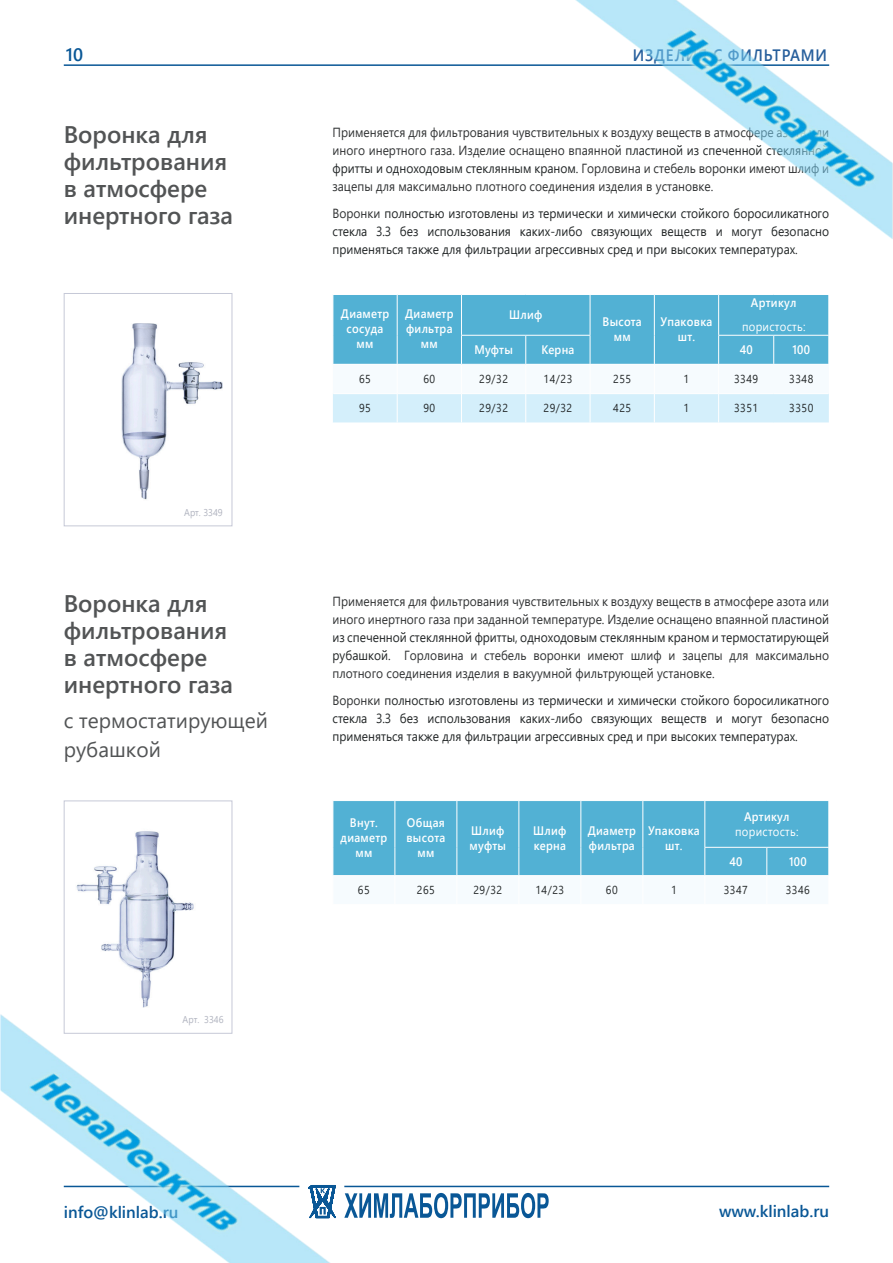
<style>
.page{position:relative;width:893px;height:1263px;background:#fff}
.page>*{position:absolute;margin:0;border:0;box-sizing:border-box;transform-origin:0 0}
.ОГЛАВЛЕНИЕ{font:600 24px/27px "Segoe UI";color:#525455}
.t1{font:21px/28.8px "Segoe UI";color:#525455}
.t2{font:600 18px "Segoe UI";color:#095796}
.t3{font:600 16.5px "Segoe UI";color:#095796}
.t4{font:600 16.5px "Segoe UI";letter-spacing:.05em;color:#275f9c;scale:.91 1}
.t5{font:13.2px/18px "Segoe UI";color:#303233;text-align:justify;scale:.91 1}
.t6{font:13.2px/18px "Segoe UI";color:#212526;text-align:justify;scale:.91 1}
.t7{font:600 12.3px/15px "Segoe UI";letter-spacing:.025em;color:#fff;scale:.91 1}
.t8{font:12.3px "Segoe UI";letter-spacing:.025em;color:#fff;scale:.91 1}
.t9{font:11.55px "Segoe UI";letter-spacing:.05em;color:#212526;scale:.91 1}
.t10{font:9.9px "Segoe UI";color:#b0b3bf;scale:.91 1}
.s1{color:#212526}
.s2{color:#303233}
</style>
<div class="page">
<img style="left:0;top:0;width:893px;height:1263px">
<h3 class="t2" style="left:66px;top:38px;width:19px">10</h3>
<p class="t4" style="left:633px;top:40px;width:215px">ИЗДЕЛИЯ С ФИЛЬТРАМИ</p>
<p class="ОГЛАВЛЕНИЕ" style="left:64px;top:119px;width:171px">Воронка для фильтрования в атмосфере инертного газа</p>
<p class="t5" style="left:333px;top:123px;width:547px">Применяется для фильтрования чувствительных к воздуху веществ в атмосфере азота или иного инертного газа. Изделие оснащено впаянной <span class="s1">пластиной из спеченной стеклянной фритты и одноходовым стеклянным краном.</span> Горловина и стебель воронки имеют шлиф и зацепы для максимально плотного соединения изделия в установке.</p>
<p class="t6" style="left:333px;top:203px;width:547px"><span class="s2">Воронки</span> полностью изготовлены из термически и химически стойкого боросиликатного стекла 3.3 без использования каких-либо связующих веществ и могут безопасно применяться также для фильтрации агрессивных сред и при высоких температурах.</p>
<p class="t7" style="left:341px;top:306px;width:55px;text-align:center">Диаметр сосуда</p>
<p class="t7" style="left:357px;top:336px;width:20px">мм</p>
<p class="t7" style="left:405px;top:306px;width:55px">Диаметр фильтра</p>
<p class="t7" style="left:421px;top:336px;width:20px">мм</p>
<p class="t7" style="left:509px;top:306px;width:38px">Шлиф</p>
<p class="t7" style="left:603px;top:313px;width:45px">Высота</p>
<p class="t7" style="left:614px;top:328px;width:20px">мм</p>
<p class="t7" style="left:661px;top:313px;width:58px">Упаковка</p>
<p class="t7" style="left:678px;top:328px;width:21px">шт.</p>
<p class="t7" style="left:751px;top:294px;width:52px">Артикул</p>
<p class="t8" style="left:742px;top:315px;width:71px">пористость:</p>
<p class="t7" style="left:474px;top:341px;width:44px">Муфты</p>
<p class="t7" style="left:541px;top:341px;width:38px">Керна</p>
<p class="t7" style="left:740px;top:341px;width:16px">40</p>
<p class="t7" style="left:792px;top:341px;width:21px">100</p>
<p class="t10" style="left:184px;top:503px;width:44px">Арт. 3349</p>
<p class="ОГЛАВЛЕНИЕ" style="left:64px;top:588px;width:171px">Воронка для фильтрования в атмосфере инертного газа</p>
<p class="t1" style="left:64px;top:704px;width:206px">с термостатирующей рубашкой</p>
<p class="t10" style="left:183px;top:1010px;width:47px">Арт. 3346</p>
<p class="t9" style="left:359px;top:368px;width:15px">65</p>
<p class="t9" style="left:423px;top:368px;width:15px">60</p>
<p class="t9" style="left:479px;top:368px;width:33px">29/32</p>
<p class="t9" style="left:543px;top:368px;width:33px">14/23</p>
<p class="t9" style="left:613px;top:368px;width:21px">255</p>
<p class="t9" style="left:684px;top:368px;width:8px">1</p>
<p class="t9" style="left:734px;top:368px;width:28px">3349</p>
<p class="t9" style="left:789px;top:368px;width:28px">3348</p>
<p class="t9" style="left:359px;top:397px;width:15px">95</p>
<p class="t9" style="left:423px;top:397px;width:15px">90</p>
<p class="t9" style="left:479px;top:397px;width:33px">29/32</p>
<p class="t9" style="left:543px;top:397px;width:33px">29/32</p>
<p class="t9" style="left:613px;top:397px;width:21px">425</p>
<p class="t9" style="left:684px;top:397px;width:8px">1</p>
<p class="t9" style="left:734px;top:397px;width:28px">3351</p>
<p class="t9" style="left:789px;top:397px;width:28px">3350</p>
<p class="t5" style="left:333px;top:591px;width:547px">Применяется для фильтрования чувствительных к воздуху веществ в атмосфере азота или иного инертного газа при заданной температуре. Изделие оснащено впаянной <span class="s1">пластиной из спеченной стеклянной фритты, одноходовым стеклянным краном и термостатирующей рубашкой.</span> Горловина и стебель воронки имеют шлиф и зацепы для максимально плотного соединения изделия в вакуумной фильтрующей установке.</p>
<p class="t6" style="left:333px;top:690px;width:547px"><span class="s2">Воронки</span> полностью изготовлены из термически и химически стойкого боросиликатного стекла 3.3 без использования каких-либо связующих веществ и могут безопасно применяться также для фильтрации агрессивных сред и при высоких температурах.</p>
<p class="t7" style="left:341px;top:814px;width:53px;text-align:center">Внут. диаметр мм</p>
<p class="t7" style="left:406px;top:814px;width:44px">Общая высота</p>
<p class="t7" style="left:417px;top:844px;width:20px">мм</p>
<p class="t7" style="left:470px;top:822px;width:42px">Шлиф муфты</p>
<p class="t7" style="left:533px;top:822px;width:38px">Шлиф керна</p>
<p class="t7" style="left:588px;top:822px;width:55px">Диаметр фильтра</p>
<p class="t7" style="left:648px;top:822px;width:58px">Упаковка</p>
<p class="t7" style="left:665px;top:837px;width:21px">шт.</p>
<p class="t7" style="left:744px;top:808px;width:52px">Артикул</p>
<p class="t8" style="left:735px;top:819px;width:71px">пористость:</p>
<p class="t7" style="left:729px;top:853px;width:16px">40</p>
<p class="t7" style="left:789px;top:853px;width:21px">100</p>
<p class="t9" style="left:358px;top:879px;width:15px">65</p>
<p class="t9" style="left:417px;top:879px;width:21px">265</p>
<p class="t9" style="left:473px;top:879px;width:33px">29/32</p>
<p class="t9" style="left:535px;top:879px;width:33px">14/23</p>
<p class="t9" style="left:606px;top:879px;width:15px">60</p>
<p class="t9" style="left:671px;top:879px;width:8px">1</p>
<p class="t9" style="left:724px;top:879px;width:28px">3347</p>
<p class="t9" style="left:786px;top:879px;width:28px">3346</p>
<p class="t3" style="left:64px;top:1197px;width:116px">info@klinlab.ru</p>
<p class="t3" style="left:719px;top:1196px;width:112px">www.klinlab.ru</p>
</div>
